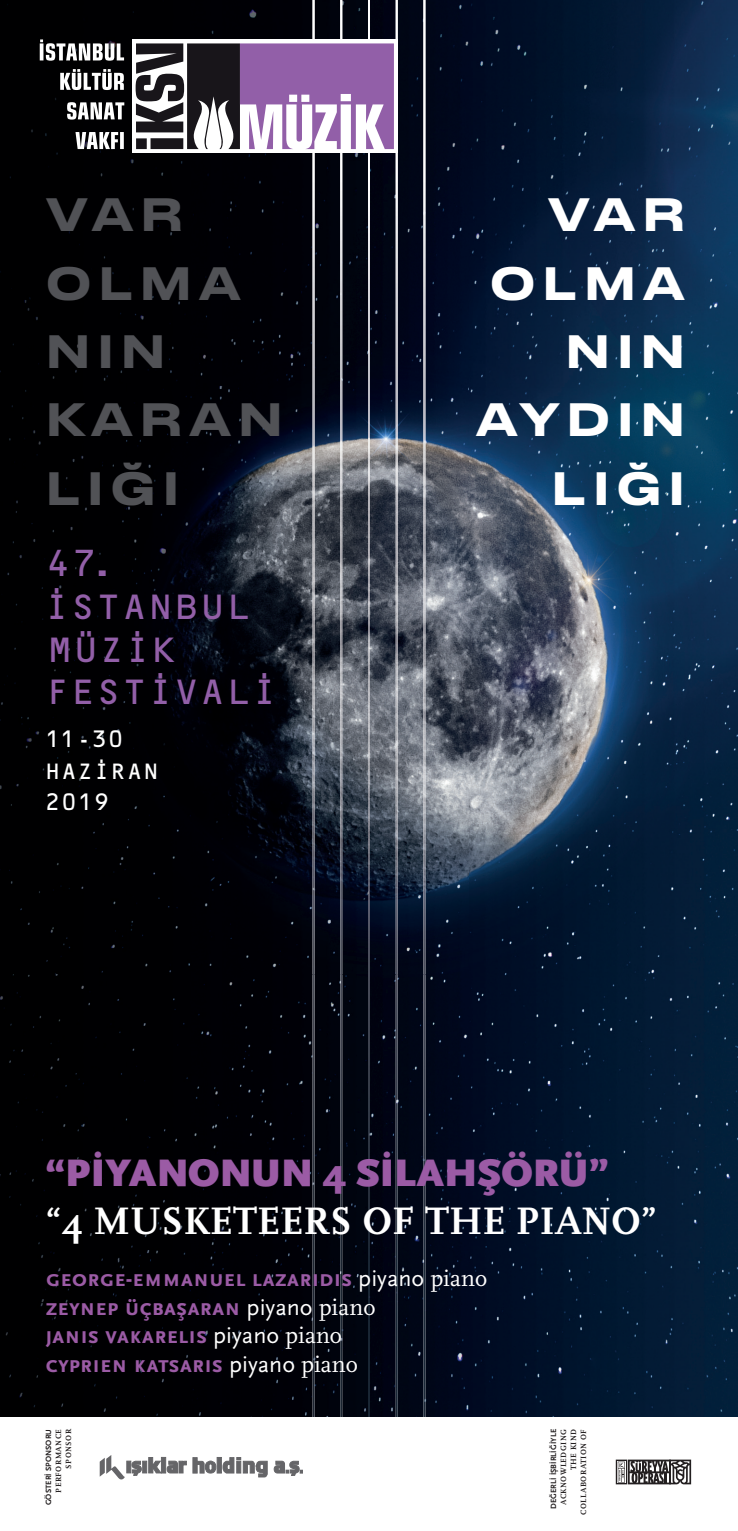
<style>
.page{position:relative;width:738px;height:1531px;background:#fff}
.page>*{position:absolute;margin:0;border:0;box-sizing:border-box;transform-origin:0 0}
.t1{font:500 44px/68.4px "Druk Text Wide Cyr";letter-spacing:.14em;color:#515256}
.t2{font:500 44px/68.4px "Druk Text Wide Cyr";letter-spacing:.14em;color:#fff;text-align:right}
.t3{font:700 40px "Scala Pro";color:#fff}
.t4{font:900 40px "Scala Sans Pro";color:#9b5ba5}
.t5{font:38px/42.8px "OCRB Let M";letter-spacing:.08em;color:#925fa8}
.t6{font:700 24px/28.8px "Scala Sans Pro";color:#9b5ba5}
.t7{font:24px/31.8px "OCRB Let M";letter-spacing:.08em;color:#fff}
.t8{font:700 8px/10px "Scala Pro";letter-spacing:.06em;color:#231f20;text-align:right}
.t9{font:700 8px "Scala Sans Pro";letter-spacing:.01em;color:#231f20}
.s1{font-weight:400;color:#fff}
.s2{font-family:"Scala Pro";font-weight:400;color:#fff}
</style>
<div class="page">
<img style="left:0;top:0;width:737px;height:1417px">
<img style="left:312px;top:0;width:113px;height:1417px">
<div style="left:132px;top:40px;width:265px;height:113px;background:#fff"></div>
<svg style="left:40px;top:39px;width:84px;height:110px"></svg>
<svg style="left:135px;top:43px;width:258px;height:106px"></svg>
<svg style="left:615px;top:1459px;width:76px;height:26px"></svg>
<div style="left:615px;top:1459px;width:11px;height:25px;background:#231f20"></div>
<svg style="left:617px;top:1459px;width:73px;height:25px;background:#767374"></svg>
<svg style="left:100px;top:1455px;width:25px;height:24px"></svg>
<div style="left:127px;top:1461px;width:4px;height:12px;border:1px solid #656568"></div>
<svg style="left:132px;top:1461px;width:9px;height:14px"></svg>
<svg style="left:148px;top:1457px;width:38px;height:17px"></svg>
<div style="left:142px;top:1461px;width:5px;height:12px;background:#656568"></div>
<div style="left:142px;top:1461px;width:5px;height:12px;border:1px solid #656568"></div>
<div style="left:205px;top:1461px;width:11px;height:12px;background:#656568;border-radius:50%"></div>
<div style="left:205px;top:1461px;width:11px;height:12px;border:1px solid #656568;border-radius:50%"></div>
<svg style="left:192px;top:1457px;width:20px;height:16px"></svg>
<div style="left:217px;top:1457px;width:4px;height:16px;border:1px solid #656568"></div>
<svg style="left:222px;top:1457px;width:45px;height:20px"></svg>
<svg style="left:273px;top:1460px;width:30px;height:15px"></svg>
<h1 class="t1" style="left:45px;top:176px;width:239px">VAR<br>OLMA<br>NIN<br>KARAN<br>LIĞI</h1>
<h1 class="t2" style="left:475px;top:176px;width:211px">VAR<br>OLMA<br>NIN<br>AYDIN<br>LIĞI</h1>
<h3 class="t5" style="left:45px;top:542px;width:232px">47.<br>İSTANBUL<br>MÜZİK<br>FESTİVALİ</h3>
<p class="t7" style="left:45px;top:723px;width:114px">11-30<br>HAZİRAN<br>2019</p>
<h2 class="t4" style="left:45px;top:1150px;width:564px">“PİYANONUN 4 SİLAHŞÖRÜ”</h2>
<h2 class="t3" style="left:45px;top:1198px;width:613px">“4 MUSKETEERS OF THE PIANO”</h2>
<p class="t6" style="left:45px;top:1264px;width:443px">GEORGE-EMMANUEL LAZARIDIS <span class="s1">piyano</span> <span class="s2">piano </span>ZEYNEP ÜÇBAŞARAN <span class="s1">piyano</span> <span class="s2">piano<br></span>JANIS VAKARELIS <span class="s1">piyano</span> <span class="s2">piano<br></span>CYPRIEN KATSARIS <span class="s1">piyano</span> <span class="s2">piano</span></p>
<p class="t9" style="left:44px;top:1505px;width:78px;rotate:-90deg">GÖSTERİ SPONSORU</p>
<p class="t8" style="left:54px;top:1492px;width:65px;rotate:-90deg">PERFORMANCE<br>SPONSOR</p>
<p class="t9" style="left:548px;top:1509px;width:82px;rotate:-90deg">DEĞERLİ İŞBİRLİĞİYLE</p>
<p class="t8" style="left:558px;top:1515px;width:88px;rotate:-90deg">ACKNOWLEDGING<br>THE KIND<br>COLLABORATION OF</p>
</div>
